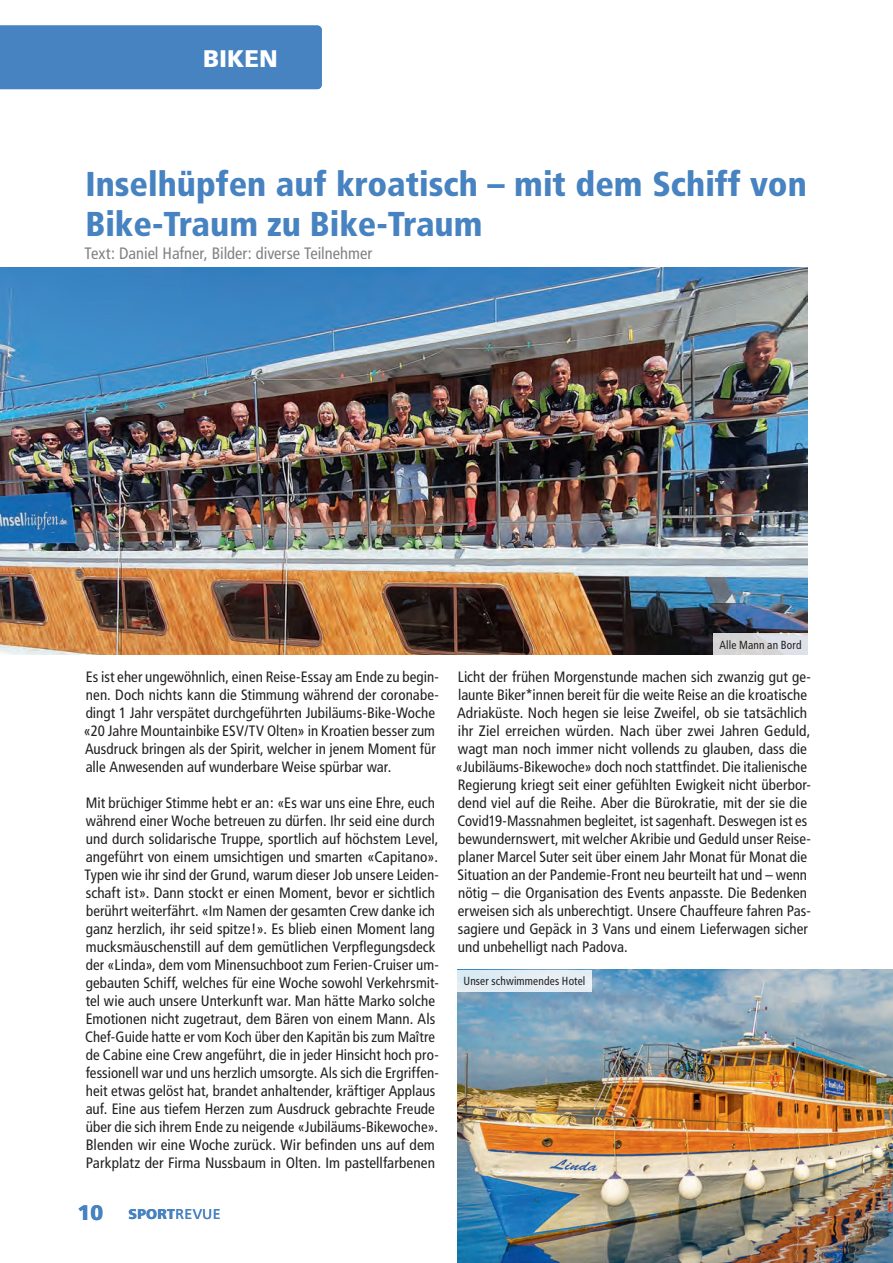
<style>
.page{position:relative;width:893px;height:1263px;background:#fff}
.page>*{position:absolute;margin:0;border:0;box-sizing:border-box;transform-origin:0 0}
.t1{font:900 condensed 34.5px/40.5px "Frutiger";color:#4782c1}
.t2{font:900 24px "Frutiger";color:#fff}
.t3{font:900 21px "Frutiger";color:#4782c1}
.t4{font:condensed 16.5px "Frutiger";color:#808285}
.t5{font:condensed 15px/18px "Frutiger";letter-spacing:.005em;color:#231f20}
.t6{font:900 14.1px "Frutiger";letter-spacing:.01em;color:#4782c1}
.t7{font:condensed 11.7px "Frutiger";letter-spacing:.015em;color:#231f20}
.s1{font-weight:400}
</style>
<div class="page">
<div style="left:0;top:26px;width:322px;height:63px;background:#4782c1"></div>
<img style="left:0;top:268px;width:808px;height:387px">
<img style="left:457px;top:970px;width:436px;height:293px">
<div style="left:713px;top:634px;width:95px;height:21px;background:linear-gradient(to right,#d2d0ce,#dfe3ec)"></div>
<div style="left:457px;top:970px;width:135px;height:21px;background:#e3edf4"></div>
<h2 class="t2" style="left:174px;top:43px;width:79px">VARIA</h2>
<h2 class="t2" style="left:190px;top:44px;width:90px">THEMA</h2>
<h2 class="t2" style="left:203px;top:44px;width:76px">BIKEN</h2>
<h1 class="t1" style="left:86px;top:164px;width:723px">Inselhüpfen auf kroatisch – mit dem Schiff von<br>Bike-Traum zu Bike-Traum</h1>
<p class="t4" style="left:85px;top:244px;width:289px">Text: Daniel Hafner, Bilder: diverse Teilnehmer</p>
<p class="t5" style="left:83px;top:668px;width:357px">Es ist eher ungewöhnlich, einen Reise-Essay am Ende zu begin&shy;nen. Doch nichts kann die Stimmung während der coronabe&shy;dingt 1 Jahr verspätet durchgeführten Jubiläums-Bike-Woche «20 Jahre Mountainbike ESV/TV Olten» in Kroatien besser zum Ausdruck bringen als der Spirit, welcher in jenem Moment für alle Anwesenden auf wunderbare Weise spürbar war.</p>
<p class="t5" style="left:85px;top:794px;width:356px">Mit brüchiger Stimme hebt er an: «Es war uns eine Ehre, euch während einer Woche betreuen zu dürfen. Ihr seid eine durch und durch solidarische Truppe, sportlich auf höchstem Level, angeführt von einem umsichtigen und smarten «Capitano».<br>Typen wie ihr sind der Grund, warum dieser Job unsere Leiden&shy;schaft ist». Dann stockt er einen Moment, bevor er sichtlich berührt weiterfährt. «Im Namen der gesamten Crew danke ich ganz herzlich, ihr seid spitze!». Es blieb einen Moment lang mucksmäuschenstill auf dem gemütlichen Verpflegungsdeck der «Linda», dem vom Minensuchboot zum Ferien-Cruiser um&shy;gebauten Schiff, welches für eine Woche sowohl Verkehrsmit&shy;tel wie auch unsere Unterkunft war. Man hätte Marko solche Emotionen nicht zugetraut, dem Bären von einem Mann. Als Chef-Guide hatte er vom Koch über den Kapitän bis zum Maître de Cabine eine Crew angeführt, die in jeder Hinsicht hoch pro&shy;fessionell war und uns herzlich umsorgte. Als sich die Ergriffen&shy;heit etwas gelöst hat, brandet anhaltender, kräftiger Applaus auf. Eine aus tiefem Herzen zum Ausdruck gebrachte Freude über die sich ihrem Ende zu neigende «Jubiläums-Bikewoche».<br>Blenden wir eine Woche zurück. Wir befinden uns auf dem Parkplatz der Firma Nussbaum in Olten. Im pastellfarbenen</p>
<h3 class="t3" style="left:78px;top:1200px;width:27px">10</h3>
<p class="t6" style="left:129px;top:1205px;width:94px">SPORT<span class="s1">REVUE</span></p>
<p class="t7" style="left:719px;top:638px;width:84px">Alle Mann an Bord</p>
<p class="t5" style="left:456px;top:668px;width:357px">Licht der frühen Morgenstunde machen sich zwanzig gut ge&shy;launte Biker*innen bereit für die weite Reise an die kroatische Adriaküste. Noch hegen sie leise Zweifel, ob sie tatsächlich ihr Ziel erreichen würden. Nach über zwei Jahren Geduld, wagt man noch immer nicht vollends zu glauben, dass die «Jubiläums-Bikewoche» doch noch stattfindet. Die italienische Regierung kriegt seit einer gefühlten Ewigkeit nicht überbor&shy;dend viel auf die Reihe. Aber die Bürokratie, mit der sie die Covid19-Massnahmen begleitet, ist sagenhaft. Deswegen ist es bewundernswert, mit welcher Akribie und Geduld unser Reise&shy;planer Marcel Suter seit über einem Jahr Monat für Monat die Situation an der Pandemie-Front neu beurteilt hat und – wenn nötig – die Organisation des Events anpasste. Die Bedenken erweisen sich als unberechtigt. Unsere Chauffeure fahren Pas&shy;sagiere und Gepäck in 3 Vans und einem Lieferwagen sicher und unbehelligt nach Padova.</p>
<p class="t7" style="left:463px;top:974px;width:123px">Unser schwimmendes Hotel</p>
</div>
